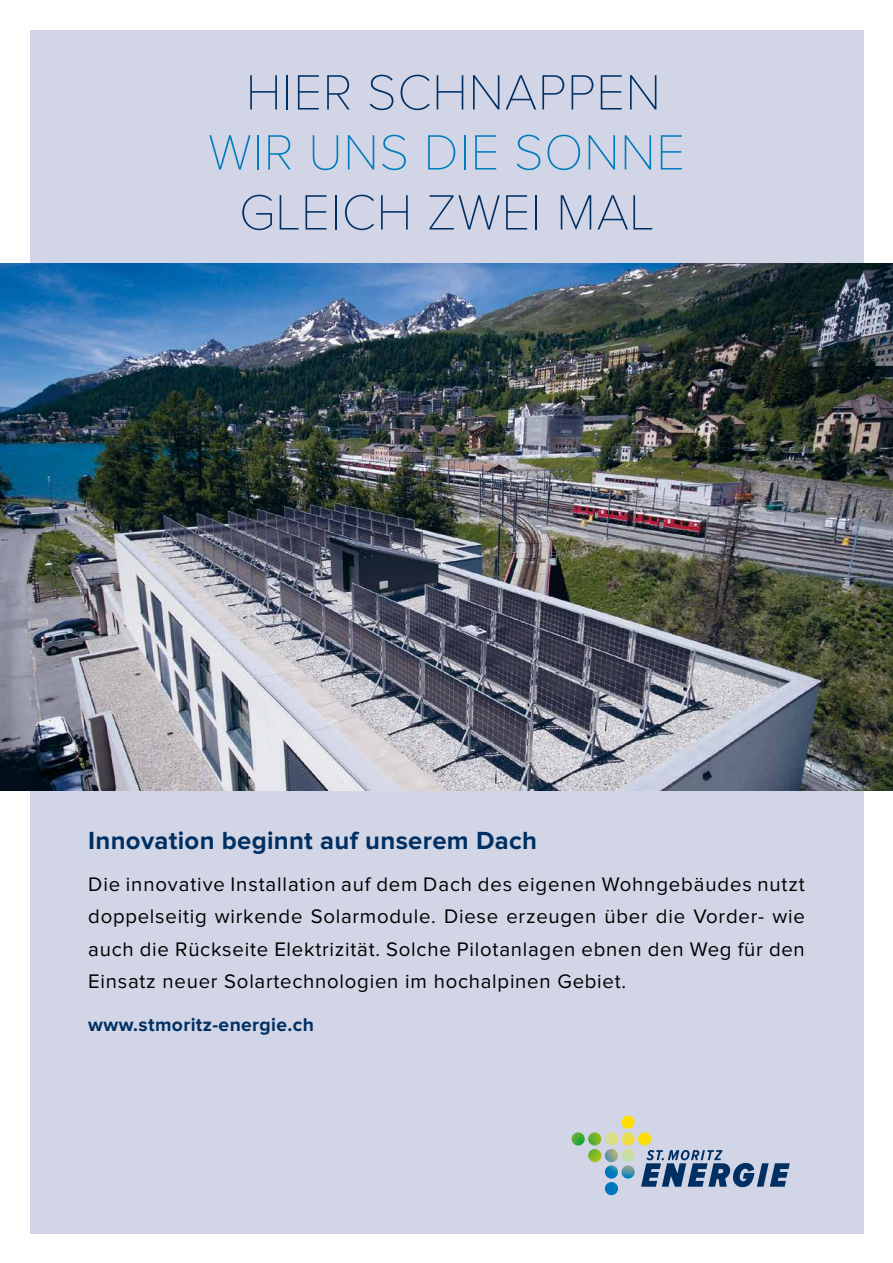
<style>
.page{position:relative;width:893px;height:1263px;background:#fff}
.page>*{position:absolute;margin:0;border:0;box-sizing:border-box;transform-origin:0 0}
.t1{font:100 51.45px "Proxima Nova";letter-spacing:.01em;color:#003063}
.t2{font:100 51.45px "Proxima Nova";letter-spacing:.01em;color:#007cbe}
.t3{font:700 25.65px "Proxima Nova";letter-spacing:.01em;color:#003063}
.t4{font:20.4px/32.1px "Proxima Nova";letter-spacing:.035em;color:#000;text-align:justify}
.t5{font:700 19.35px "Proxima Nova";letter-spacing:.02em;color:#003063}
</style>
<div class="page">
<div style="left:30px;top:30px;width:833px;height:1203px;background:#d2d5e6"></div>
<img style="left:0;top:264px;width:893px;height:527px">
<svg style="left:621px;top:1149px;width:14px;height:13px"></svg>
<svg style="left:638px;top:1132px;width:152px;height:55px"></svg>
<svg style="left:621px;top:1165px;width:14px;height:13px"></svg>
<svg style="left:572px;top:1132px;width:46px;height:63px"></svg>
<svg style="left:621px;top:1132px;width:14px;height:13px"></svg>
<svg style="left:621px;top:1116px;width:14px;height:13px"></svg>
<h1 class="t1" style="left:246px;top:64px;width:417px">HIER SCHNAPPEN</h1>
<h1 class="t2" style="left:208px;top:124px;width:478px">WIR UNS DIE SONNE</h1>
<h1 class="t1" style="left:239px;top:184px;width:417px">GLEICH ZWEI MAL</h1>
<p class="t3" style="left:88px;top:825px;width:450px">Innovation beginnt auf unserem Dach</p>
<p class="t4" style="left:88px;top:869px;width:718px">Die innovative Installation auf dem Dach des eigenen Wohngebäudes nutzt doppelseitig wirkende Solarmodule. Diese erzeugen über die Vorder- wie auch die Rückseite Elektrizität. Solche Pilotanlagen ebnen den Weg für den Einsatz neuer Solartechnologien im hochalpinen Gebiet.</p>
<p class="t5" style="left:88px;top:1013px;width:227px">www.stmoritz-energie.ch</p>
</div>
